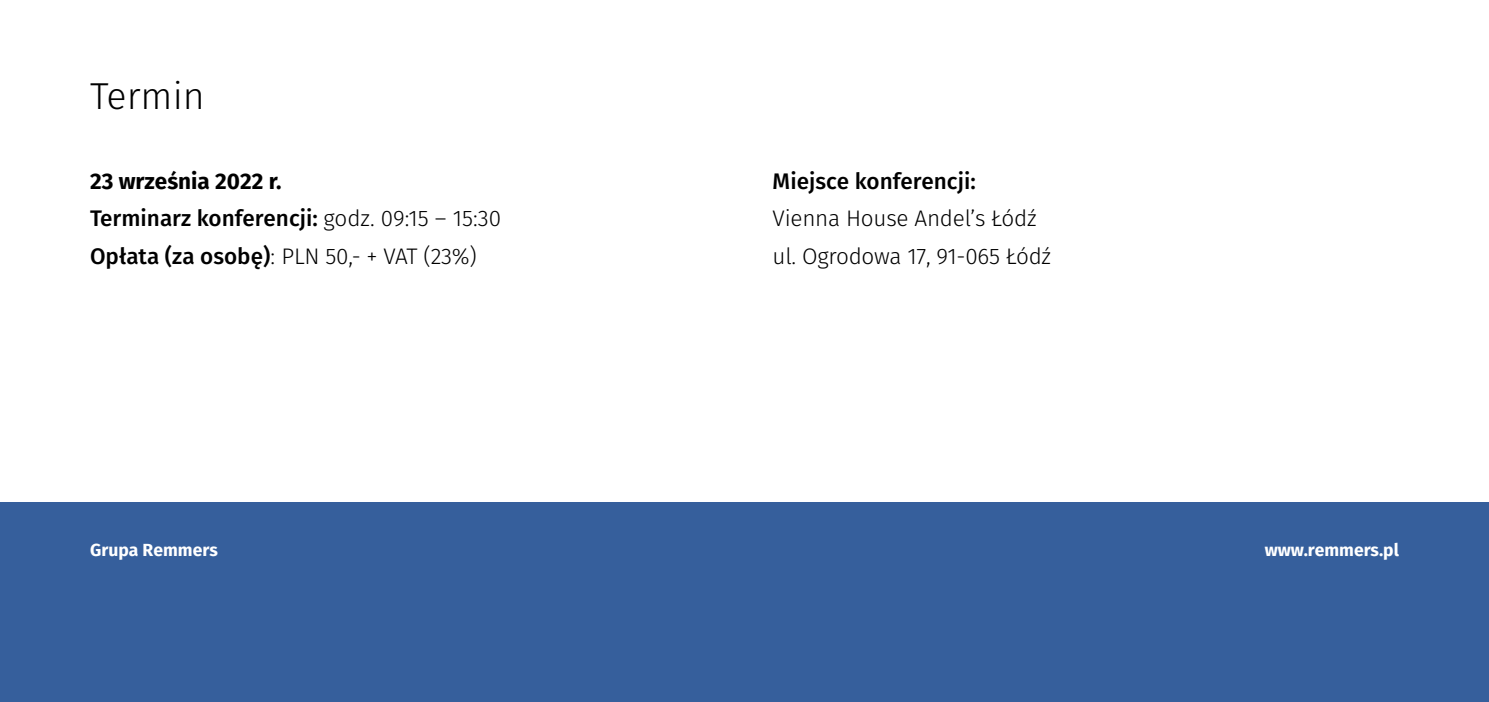
<style>
.page{position:relative;width:1489px;height:702px;background:#fff}
.page>*{position:absolute;margin:0;border:0;box-sizing:border-box;transform-origin:0 0}
.t1{font:300 37.5px "Fira Sans";color:#000}
.t2{font:500 22.5px/37.5px "Fira Sans";color:#000}
.t3{font:300 22.5px/37.5px "Fira Sans";letter-spacing:-.01em;color:#000}
.t4{font:700 17.5px "Fira Sans";color:#fff}
.s1{font-weight:700}
.s2{font-weight:300}
</style>
<div class="page">
<div style="left:0;top:502px;width:1488px;height:200px;background:#365f9c"></div>
<h1 class="t1" style="left:90px;top:69px;width:116px">Termin</h1>
<p class="t2" style="left:90px;top:162px;width:413px"><span class="s1">23 września 2022 r.<br></span>Terminarz konferencji: <span class="s2">godz. 09:15 – 15:30<br></span>Opłata (za osobę)<span class="s2">: PLN 50,- + VAT (23%)</span></p>
<p class="t2" style="left:772px;top:162px;width:205px">Miejsce konferencji:</p>
<p class="t3" style="left:772px;top:199px;width:280px">Vienna House Andel’s Łódź ul. Ogrodowa 17, 91-065 Łódź</p>
<p class="t4" style="left:90px;top:538px;width:129px">Grupa Remmers</p>
<p class="t4" style="left:1264px;top:538px;width:136px">www.remmers.pl</p>
</div>
